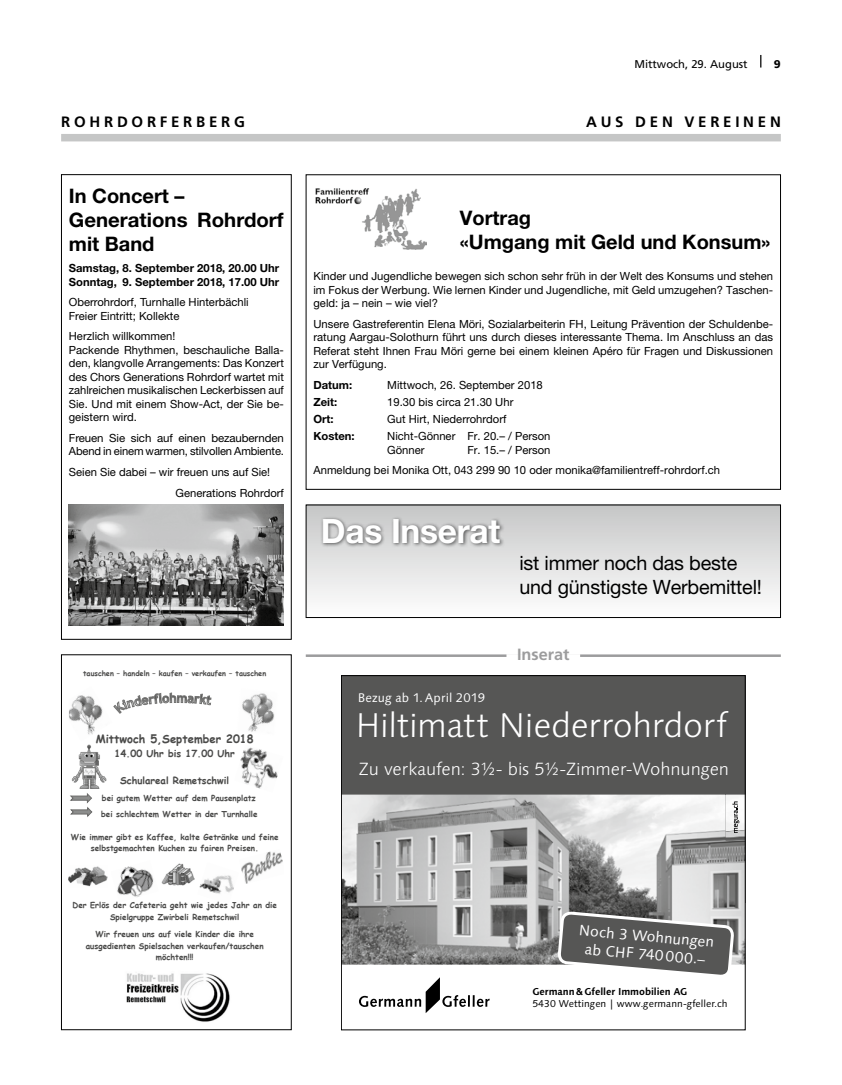
<style>
.page{position:relative;width:842px;height:1085px;background:#fff}
.page>*{position:absolute;margin:0;border:0;box-sizing:border-box;transform-origin:0 0}
.t1{font:300 34.38px "Linotype Syntax";letter-spacing:-.01em;color:#fff}
.t2{font:700 33.5px "Helvetica Neue LT Std";letter-spacing:-.01em;color:#fff}
.t3{font:700 20px/24px "Helvetica Neue LT Std";color:#000}
.t4{font:19.75px/23.6px "Helvetica Neue LT Std";letter-spacing:-.01em;color:#000}
.t5{font:300 17.75px "Linotype Syntax";letter-spacing:-.005em;color:#fff}
.t6{font:700 16.25px "Frutiger LT Std";color:#9c9c9d}
.t7{font:700 15px "Frutiger LT Std";letter-spacing:.25em;color:#000}
.t8{font:15px/18px "Linotype Syntax";color:#fff;text-align:center}
.t9{font:12.5px "Linotype Syntax";letter-spacing:.01em;color:#fff}
.t10{font:700 11.38px "Comic Sans MS";letter-spacing:.005em;color:#4b4b4a}
.t11{font:11.25px/13.5px "Helvetica Neue LT Std";color:#000}
.t12{font:700 11.25px/13.5px "Helvetica Neue LT Std";color:#000}
.t13{font:11.25px "Frutiger LT Std";color:#000}
.t14{font:900 11.25px "Frutiger LT Std";color:#000}
.t15{font:10px "Linotype Syntax";letter-spacing:.005em;color:#000}
.t16{font:700 10px "Linotype Syntax";letter-spacing:-.005em;color:#000}
.t17{font:700 9.88px "Comic Sans MS";color:#4b4b4a}
.t18{font:700 8.12px/11.4px "Comic Sans MS";color:#4b4b4a;text-align:center}
.t19{font:700 7.38px "Comic Sans MS";color:#4b4b4a}
</style>
<div class="page">
<svg style="left:760px;top:55px;width:1px;height:13px"></svg>
<img style="left:315px;top:188px;width:112px;height:61px">
<div style="left:61px;top:174px;width:230px;height:465px;border:1px solid #000"></div>
<img style="left:69px;top:504px;width:215px;height:121px">
<div style="left:61px;top:654px;width:230px;height:375px;border:1px solid #000"></div>
<svg style="left:113px;top:692px;width:98px;height:21px"></svg>
<img style="left:69px;top:695px;width:34px;height:40px">
<img style="left:242px;top:693px;width:32px;height:39px">
<img style="left:240px;top:747px;width:38px;height:42px">
<img style="left:71px;top:744px;width:36px;height:44px">
<img style="left:161px;top:863px;width:34px;height:22px">
<img style="left:241px;top:851px;width:42px;height:32px">
<img style="left:69px;top:866px;width:38px;height:21px">
<img style="left:199px;top:875px;width:35px;height:19px">
<img style="left:117px;top:866px;width:37px;height:31px">
<svg style="left:70px;top:793px;width:23px;height:24px"></svg>
<img style="left:126px;top:973px;width:104px;height:49px">
<div style="left:341px;top:675px;width:404px;height:227px;background:#565655"></div>
<img style="left:343px;top:794px;width:400px;height:170px">
<svg style="left:359px;top:977px;width:130px;height:36px"></svg>
<svg style="left:556px;top:909px;width:179px;height:66px"></svg>
<img style="left:725px;top:794px;width:18px;height:46px">
<svg style="left:732px;top:801px;width:7px;height:31px"></svg>
<div style="left:341px;top:675px;width:404px;height:354px;border:1px solid #000"></div>
<hr style="left:306px;top:654px;width:474px;height:2px;background:#9c9c9d">
<hr style="left:506px;top:654px;width:74px;height:3px;background:#fff">
<div style="left:61px;top:134px;width:719px;height:7px;background:#c5c6c6"></div>
<div style="left:306px;top:505px;width:474px;height:112px;background:linear-gradient(to bottom,#c6c6c7,#fefefe)"></div>
<div style="left:320px;top:516px;width:185px;height:31px;background:#000;opacity:.6"></div>
<p class="t13" style="left:634px;top:57px;width:115px">Mittwoch, 29. August</p>
<p class="t14" style="left:774px;top:57px;width:8px">9</p>
<h3 class="t7" style="left:61px;top:113px;width:185px">ROHRDORFERBERG</h3>
<h3 class="t7" style="left:586px;top:113px;width:196px">AUS DEN VEREINEN</h3>
<h3 class="t3" style="left:69px;top:184px;width:216px">In Concert –<br>Generations Rohrdorf mit Band</h3>
<p class="t12" style="left:69px;top:261px;width:212px">Samstag, 8. September 2018, 20.00 Uhr<br>Sonntag, 9. September 2018, 17.00 Uhr</p>
<p class="t11" style="left:69px;top:295px;width:181px">Oberrohrdorf, Turnhalle Hinterbächli<br>Freier Eintritt; Kollekte</p>
<p class="t11" style="left:69px;top:329px;width:216px">Herzlich willkommen!<br>Packende Rhythmen, beschauliche Balla&shy;den, klangvolle Arrangements: Das Konzert des Chors Generations Rohrdorf wartet mit zahlreichen musikalischen Leckerbissen auf Sie. Und mit einem Show-Act, der Sie be&shy;geistern wird.</p>
<p class="t11" style="left:69px;top:431px;width:217px">Freuen Sie sich auf einen bezaubernden<br>Abend in einem warmen, stilvollen Ambiente.</p>
<p class="t11" style="left:175px;top:461px;width:110px;line-height:20.6px;text-indent:-107px">Seien Sie dabei – wir freuen uns auf Sie!<br>Generations Rohrdorf</p>
<p class="t19" style="left:83px;top:668px;width:184px">tauschen – handeln – kaufen – verkaufen – tauschen</p>
<p class="t10" style="left:96px;top:730px;width:159px">Mittwoch 5,September 2018</p>
<p class="t17" style="left:114px;top:746px;width:122px">14.00 Uhr bis 17.00 Uhr</p>
<p class="t17" style="left:120px;top:773px;width:110px">Schulareal Remetschwil</p>
<p class="t18" style="left:101px;top:789px;width:158px;line-height:16px;text-align:left">bei gutem Wetter auf dem Pausenplatz bei schlechtem Wetter in der Turnhalle</p>
<p class="t18" style="left:71px;top:830px;width:209px">Wie immer gibt es Kaffee, kalte Getränke und feine selbstgemachten Kuchen zu fairen Preisen.</p>
<p class="t18" style="left:73px;top:899px;width:206px">Der Erlös der Cafeteria geht wie jedes Jahr an die<br>Spielgruppe Zwirbeli Remetschwil</p>
<p class="t18" style="left:86px;top:928px;width:179px">Wir freuen uns auf viele Kinder die ihre ausgedienten Spielsachen verkaufen/tauschen möchten!!!</p>
<h3 class="t3" style="left:460px;top:205px;width:312px">Vortrag<br>«Umgang mit Geld und Konsum»</h3>
<p class="t11" style="left:313px;top:269px;width:461px;text-align:justify">Kinder und Jugendliche bewegen sich schon sehr früh in der Welt des Konsums und stehen im Fokus der Werbung. Wie lernen Kinder und Jugendliche, mit Geld umzugehen? Taschen&shy;geld: ja – nein – wie viel?</p>
<p class="t11" style="left:313px;top:317px;width:461px;text-align:justify">Unsere Gastreferentin Elena Möri, Sozialarbeiterin FH, Leitung Prävention der Schuldenbe&shy;ratung Aargau-Solothurn führt uns durch dieses interessante Thema. Im Anschluss an das Referat steht Ihnen Frau Möri gerne bei einem kleinen Apéro für Fragen und Diskussionen zur Verfügung.</p>
<p class="t12" style="left:313px;top:378px;width:40px">Datum:</p>
<p class="t11" style="left:387px;top:378px;width:157px">Mittwoch, 26. September 2018</p>
<p class="t12" style="left:313px;top:395px;width:25px">Zeit:</p>
<p class="t11" style="left:387px;top:395px;width:128px">19.30 bis circa 21.30 Uhr</p>
<p class="t12" style="left:313px;top:412px;width:22px">Ort:</p>
<p class="t11" style="left:387px;top:412px;width:121px">Gut Hirt, Niederrohrdorf</p>
<p class="t12" style="left:313px;top:429px;width:43px">Kosten:</p>
<p class="t11" style="left:387px;top:429px;width:165px">Nicht-Gönner Fr. 20.– / Person<br>Gönner</p>
<p class="t11" style="left:313px;top:439px;width:408px;line-height:20.6px;text-indent:154px">Fr. 15.– / Person<br>Anmeldung bei Monika Ott, 043 299 90 10 oder monika@familientreff-rohrdorf.ch</p>
<h2 class="t2" style="left:321px;top:510px;width:181px">Das Inserat</h2>
<h3 class="t4" style="left:519px;top:551px;width:244px">ist immer noch das beste und günstigste Werbemittel!</h3>
<p class="t9" style="left:358px;top:690px;width:129px">Bezug ab 1. April 2019</p>
<h3 class="t6" style="left:517px;top:644px;width:54px">Inserat</h3>
<h1 class="t1" style="left:355px;top:704px;width:373px">Hiltimatt Niederrohrdorf</h1>
<h3 class="t5" style="left:359px;top:758px;width:371px">Zu verkaufen: 3½- bis 5½-Zimmer-Wohnungen</h3>
<h3 class="t8" style="left:579px;top:921px;width:137px;rotate:5deg">Noch 3 Wohnungen ab CHF 740 000.–</h3>
<p class="t16" style="left:532px;top:984px;width:157px">Germann &amp; Gfeller Immobilien AG</p>
<p class="t15" style="left:532px;top:997px;width:197px">5430 Wettingen | www.germann-gfeller.ch</p>
</div>
